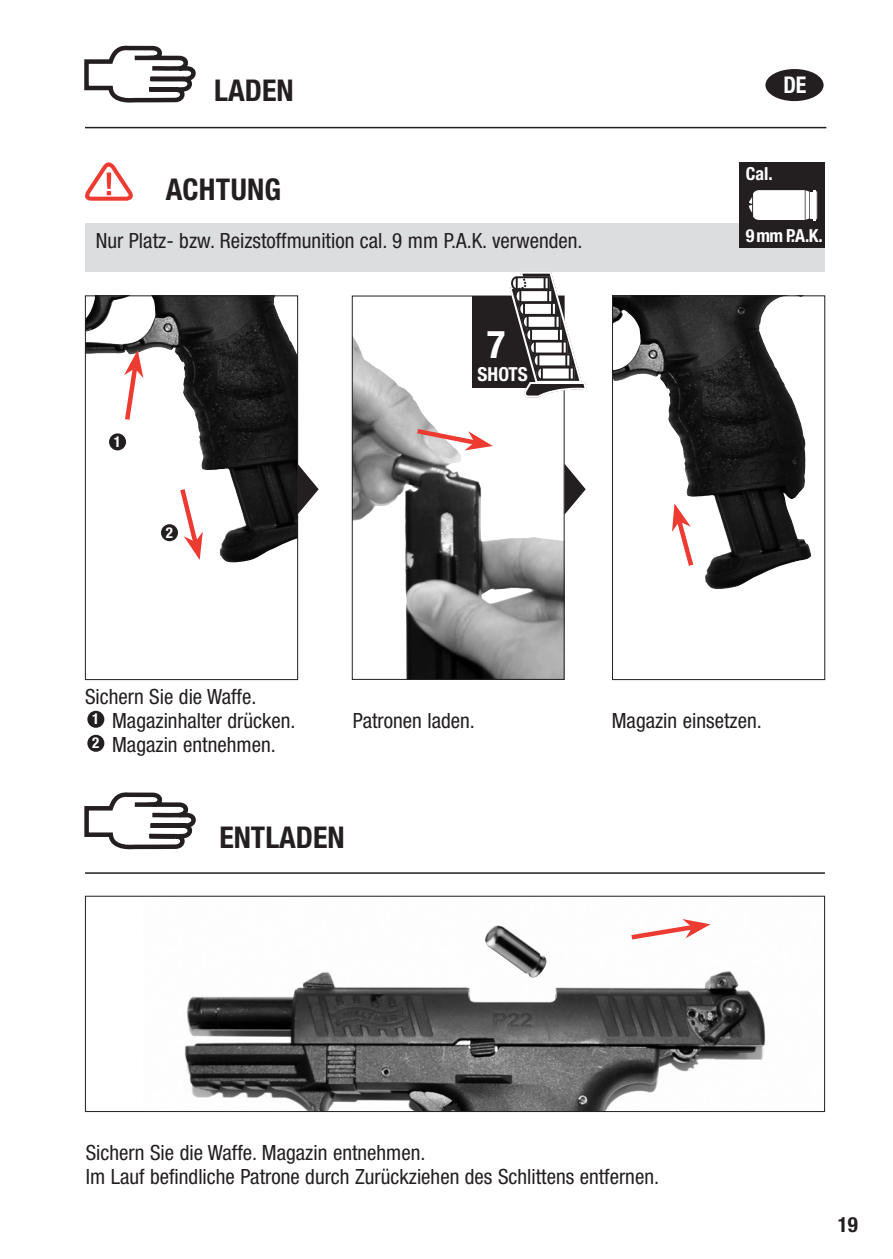
<style>
.page{position:relative;width:893px;height:1259px;background:#fff}
.page>*{position:absolute;margin:0;border:0;box-sizing:border-box;transform-origin:0 0}
.t1{font:700 condensed 38.7px "Helvetica Neue LT Pro";color:#fff}
.t2{font:700 condensed 30px "Helvetica Neue LT Pro";color:#231f20}
.t3{font:700 condensed 23.1px "Helvetica Neue LT Pro";color:#fff;scale:.95 1}
.t4{font:condensed 21px/24px "Helvetica Neue LT Pro";color:#231f20}
.t5{font:700 condensed 21px "Helvetica Neue LT Pro";color:#231f20}
.t6{font:700 condensed 19.2px "Helvetica Neue LT Pro";color:#fff}
.t7{font:700 condensed 18px "Helvetica Neue LT Pro";color:#fff}
.t8{font:700 condensed 15px "Helvetica Neue LT Pro";color:#fff}
</style>
<div class="page">
<hr style="left:85px;top:127px;width:741px;height:1px;background:#231f20">
<div style="left:765px;top:69px;width:59px;height:32px;background:#231f20;border-radius:50%"></div>
<div style="left:85px;top:224px;width:740px;height:48px;background:#dcdddf"></div>
<svg style="left:84px;top:45px;width:112px;height:58px"></svg>
<div style="left:87px;top:711px;width:17px;height:17px;background:#231f20;border-radius:50%"></div>
<div style="left:87px;top:735px;width:17px;height:17px;background:#231f20;border-radius:50%"></div>
<svg style="left:85px;top:162px;width:48px;height:39px"></svg>
<svg style="left:84px;top:792px;width:112px;height:58px"></svg>
<hr style="left:85px;top:872px;width:740px;height:2px;background:#231f20">
<img style="left:184px;top:924px;width:582px;height:186px">
<div style="left:85px;top:896px;width:740px;height:216px;border:1px solid #231f20"></div>
<img style="left:485px;top:925px;width:62px;height:52px">
<svg style="left:627px;top:919px;width:83px;height:23px"></svg>
<svg style="left:298px;top:463px;width:21px;height:51px"></svg>
<svg style="left:564px;top:463px;width:22px;height:51px"></svg>
<img style="left:87px;top:298px;width:209px;height:257px">
<div style="left:85px;top:296px;width:213px;height:384px;border:1px solid #231f20"></div>
<img style="left:614px;top:298px;width:172px;height:284px">
<div style="left:612px;top:296px;width:213px;height:384px;border:1px solid #231f20"></div>
<svg style="left:177px;top:484px;width:26px;height:76px"></svg>
<svg style="left:672px;top:503px;width:25px;height:68px"></svg>
<svg style="left:122px;top:350px;width:21px;height:74px"></svg>
<img style="left:354px;top:334px;width:208px;height:344px">
<div style="left:352px;top:296px;width:212px;height:384px;border:1px solid #231f20"></div>
<svg style="left:412px;top:426px;width:81px;height:24px"></svg>
<div style="left:473px;top:296px;width:91px;height:91px;background:#231f20"></div>
<svg style="left:509px;top:272px;width:78px;height:125px"></svg>
<div style="left:161px;top:524px;width:17px;height:17px;background:#231f20;border-radius:50%"></div>
<div style="left:109px;top:433px;width:17px;height:17px;background:#231f20;border-radius:50%"></div>
<div style="left:740px;top:163px;width:85px;height:85px;background:#231f20"></div>
<svg style="left:748px;top:190px;width:70px;height:31px;background:#e0dfe0"></svg>
<h2 class="t2" style="left:214px;top:80px;width:81px">LADEN</h2>
<h2 class="t2" style="left:166px;top:178px;width:117px">ACHTUNG</h2>
<p class="t4" style="left:96px;top:230px;width:488px">Nur Platz- bzw. Reizstoffmunition cal. 9 mm P.A.K. verwenden.</p>
<p class="t8" style="left:114px;top:436px;width:9px">1</p>
<p class="t8" style="left:166px;top:527px;width:9px">2</p>
<h1 class="t1" style="left:487px;top:330px;width:20px">7</h1>
<p class="t6" style="left:478px;top:367px;width:52px">SHOTS</p>
<p class="t3" style="left:783px;top:77px;width:26px">DE</p>
<p class="t7" style="left:746px;top:167px;width:28px">Cal.</p>
<p class="t7" style="left:746px;top:229px;width:79px">9 mm P.A.K.</p>
<p class="t4" style="left:92px;top:686px;width:205px;text-indent:-7px">Sichern Sie die Waffe.<br><sup>1</sup> Magazinhalter drücken.<br><sup>2</sup> Magazin entnehmen.</p>
<p class="t4" style="left:353px;top:710px;width:123px">Patronen laden.</p>
<p class="t4" style="left:612px;top:710px;width:151px">Magazin einsetzen.</p>
<h2 class="t2" style="left:219px;top:826px;width:127px">ENTLADEN</h2>
<p class="t4" style="left:86px;top:1142px;width:575px">Sichern Sie die Waffe. Magazin entnehmen.<br>Im Lauf befindliche Patrone durch Zurückziehen des Schlittens entfernen.</p>
<p class="t5" style="left:838px;top:1216px;width:22px">19</p>
</div>
